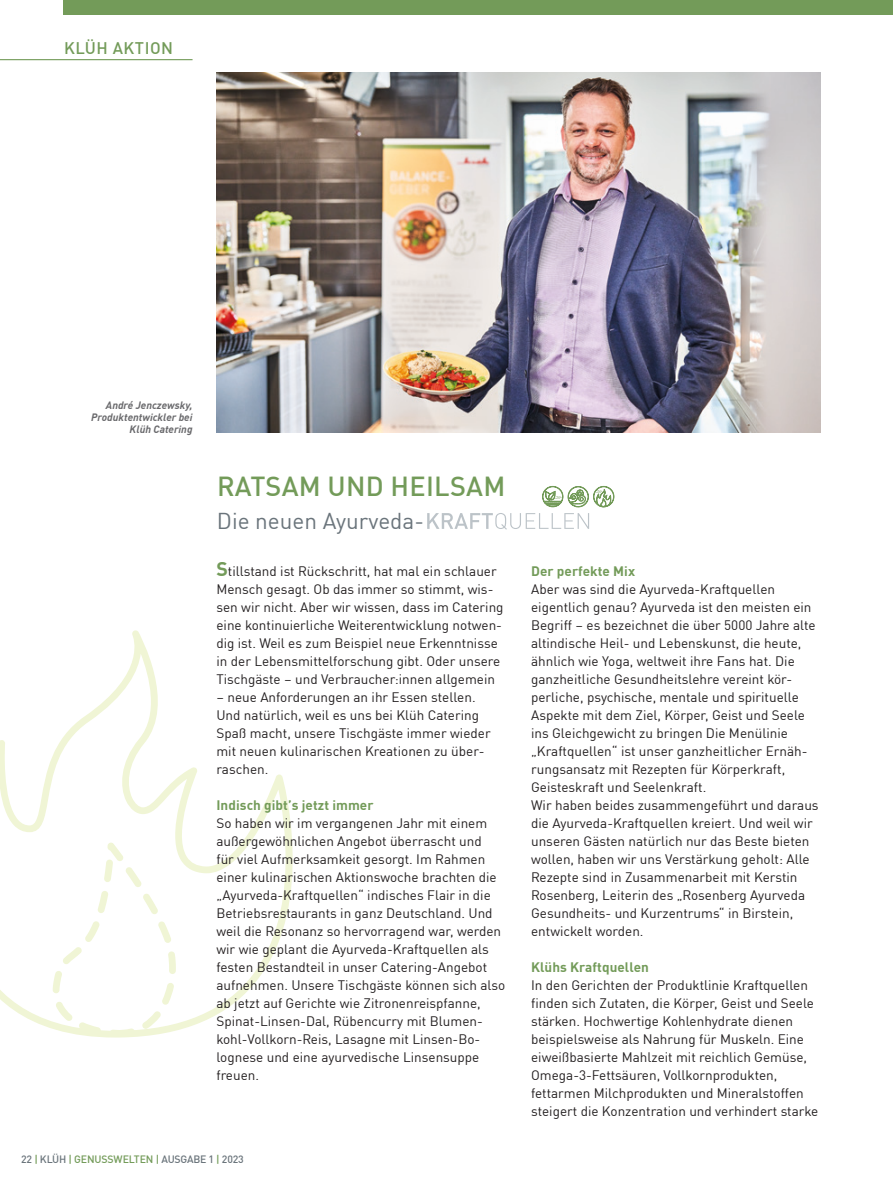
<style>
.page{position:relative;width:893px;height:1191px;background:#fff}
.page>*{position:absolute;margin:0;border:0;box-sizing:border-box;transform-origin:0 0}
.t1{font:500 27px "DINOT";letter-spacing:.01em;color:#739b59}
.t2{font:22.5px "DINOT";color:#6a747b}
.t3{font:500 16.5px "DINOT";letter-spacing:.03em;color:#739b59}
.t4{font:13.5px/18px "DINOT";color:#231f20}
.t5{font:700 13.5px "DINOT";letter-spacing:.005em;color:#739b59}
.t6{font:italic 700 10.5px/12px "DINOT";color:#69696c;text-align:right}
.t7{font:500 10.5px "DINOT";letter-spacing:-.02em;color:#6a747b}
.s1{font-weight:700;font-size:19.5px;color:#739b59}
.s2{color:#739b59}
</style>
<div class="page">
<svg style="left:0;top:630px;width:293px;height:407px"></svg>
<svg style="left:53px;top:842px;width:123px;height:194px"></svg>
<div style="left:63px;top:0;width:830px;height:14px;background:#739b59"></div>
<img style="left:216px;top:72px;width:604px;height:360px">
<svg style="left:427px;top:513px;width:162px;height:16px"></svg>
<svg style="left:542px;top:486px;width:72px;height:21px"></svg>
<hr style="left:0;top:59px;width:193px;height:1px;background:#739b59">
<p class="t3" style="left:64px;top:35px;width:110px">KLÜH AKTION</p>
<p class="t6" style="left:91px;top:398px;width:103px">André Jenczewsky,<br>Produktentwickler bei<br>Klüh Catering</p>
<h1 class="t1" style="left:217px;top:466px;width:290px">RATSAM UND HEILSAM</h1>
<h2 class="t2" style="left:217px;top:503px;width:209px">Die neuen Ayurveda-</h2>
<p class="t4" style="left:216px;top:561px;width:289px"><span class="s1">S</span>tillstand ist Rückschritt, hat mal ein schlauer Mensch gesagt. Ob das immer so stimmt, wis&shy;sen wir nicht. Aber wir wissen, dass im Catering eine kontinuierliche Weiterentwicklung notwen&shy;dig ist. Weil es zum Beispiel neue Erkenntnisse in der Lebensmittelforschung gibt. Oder unsere Tischgäste – und Verbraucher:innen allgemein</p>
<p class="t4" style="left:216px;top:687px;width:276px">– neue Anforderungen an ihr Essen stellen.<br>Und natürlich, weil es uns bei Klüh Catering Spaß macht, unsere Tischgäste immer wieder mit neuen kulinarischen Kreationen zu über&shy;raschen.</p>
<p class="t5" style="left:216px;top:795px;width:159px">Indisch gibt’s jetzt immer</p>
<p class="t4" style="left:216px;top:813px;width:290px">So haben wir im vergangenen Jahr mit einem außergewöhnlichen Angebot überrascht und<br>für viel Aufmerksamkeit gesorgt. Im Rahmen einer kulinarischen Aktionswoche brachten die „Ayurveda-Kraftquellen“ indisches Flair in die Betriebsrestaurants in ganz Deutschland. Und weil die Resonanz so hervorragend war, werden wir wie geplant die Ayurveda-Kraftquellen als festen Bestandteil in unser Catering-Angebot aufnehmen. Unsere Tischgäste können sich also ab jetzt auf Gerichte wie Zitronenreispfanne, Spinat-Linsen-Dal, Rübencurry mit Blumen&shy;kohl-Vollkorn-Reis, Lasagne mit Linsen-Bo&shy;lognese und eine ayurvedische Linsensuppe freuen.</p>
<p class="t7" style="left:21px;top:1151px;width:224px">22 <span class="s2">|</span> KLÜH <span class="s2">| GENUSSWELTEN |</span> AUSGABE 1 <span class="s2">|</span> 2023</p>
<p class="t5" style="left:531px;top:561px;width:106px">Der perfekte Mix</p>
<p class="t4" style="left:531px;top:579px;width:289px">Aber was sind die Ayurveda-Kraftquellen eigentlich genau? Ayurveda ist den meisten ein Begriff – es bezeichnet die über 5000 Jahre alte altindische Heil- und Lebenskunst, die heute, ähnlich wie Yoga, weltweit ihre Fans hat. Die ganzheitliche Gesundheitslehre vereint kör&shy;perliche, psychische, mentale und spirituelle Aspekte mit dem Ziel, Körper, Geist und Seele ins Gleichgewicht zu bringen Die Menülinie „Kraftquellen“ ist unser ganzheitlicher Ernäh&shy;rungsansatz mit Rezepten für Körperkraft, Geisteskraft und Seelenkraft.<br>Wir haben beides zusammengeführt und daraus die Ayurveda-Kraftquellen kreiert. Und weil wir unseren Gästen natürlich nur das Beste bieten wollen, haben wir uns Verstärkung geholt: Alle Rezepte sind in Zusammenarbeit mit Kerstin Rosenberg, Leiterin des „Rosenberg Ayurveda Gesundheits- und Kurzentrums“ in Birstein, entwickelt worden.</p>
<p class="t5" style="left:531px;top:956px;width:119px">Klühs Kraftquellen</p>
<p class="t4" style="left:531px;top:975px;width:289px">In den Gerichten der Produktlinie Kraftquellen finden sich Zutaten, die Körper, Geist und Seele stärken. Hochwertige Kohlenhydrate dienen beispielsweise als Nahrung für Muskeln. Eine eiweißbasierte Mahlzeit mit reichlich Gemüse, Omega-3-Fettsäuren, Vollkornprodukten, fettarmen Milchprodukten und Mineralstoffen steigert die Konzentration und verhindert starke</p>
</div>
